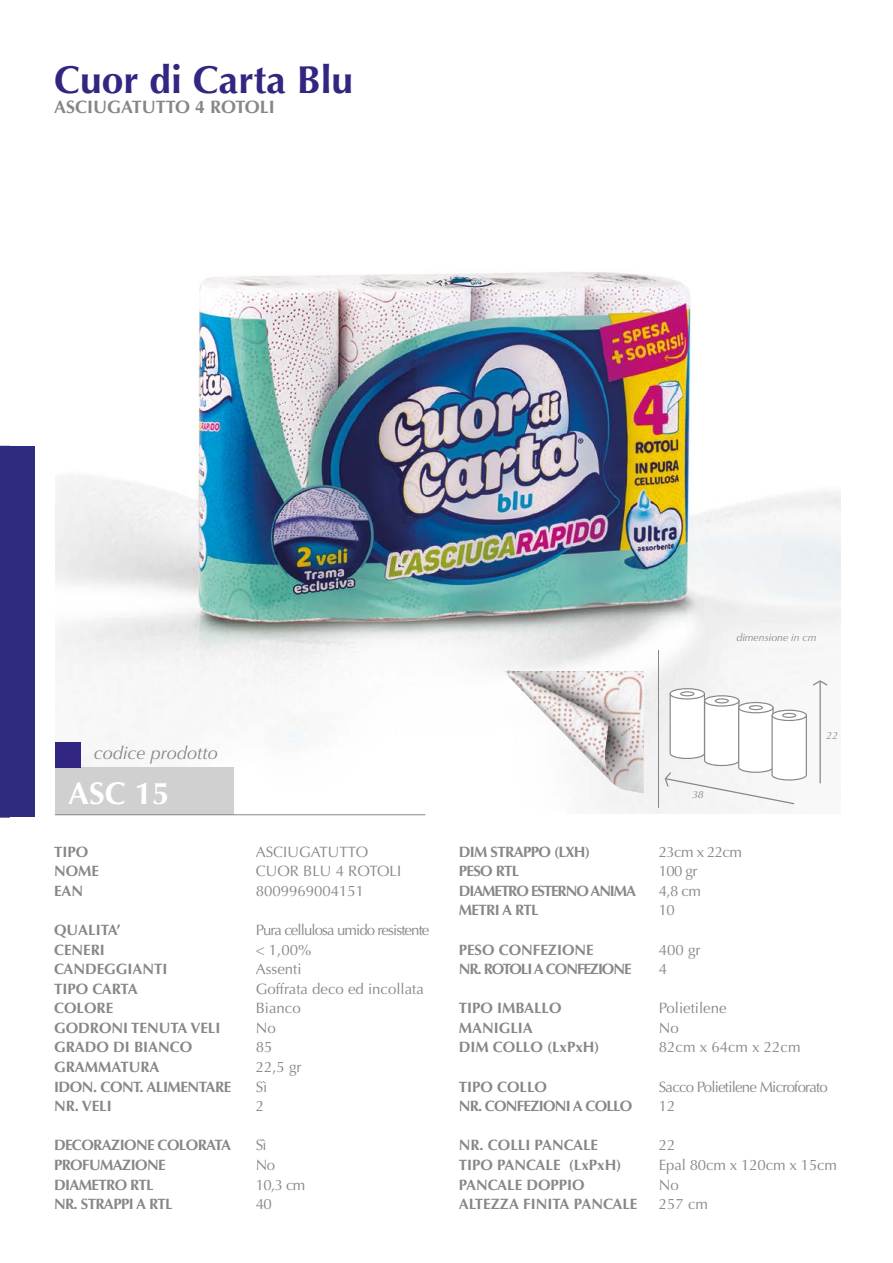
<style>
.page{position:relative;width:893px;height:1263px;background:#fff}
.page>*{position:absolute;margin:0;border:0;box-sizing:border-box;transform-origin:0 0}
.t1{font:700 39px "Optima";color:#312783}
.t2{font:700 31.5px "Optima";color:#fff}
.t3{font:700 18px "Optima";color:#878787}
.t4{font:italic 18px "Optima";color:#878787}
.t5{font:700 15px/19.5px "Optima";color:#878787}
.t6{font:15px/19.6px "Optima";color:#878787}
.t7{font:700 15px/19.6px "Optima";letter-spacing:-.05em;color:#878787}
.t8{font:700 15px/19.6px "Optima";letter-spacing:-.04em;color:#878787}
.t9{font:700 15px/19.6px "Optima";letter-spacing:-.07em;color:#878787}
.t10{font:15px/19.6px "Optima";letter-spacing:-.05em;color:#878787}
.t11{font:15px/19.5px "Optima";letter-spacing:-.04em;color:#878787}
.t12{font:italic 10.5px "Optima";color:#878787}
</style>
<div class="page">
<img style="left:55px;top:272px;width:785px;height:542px">
<div style="left:55px;top:767px;width:179px;height:48px;background:#d0d0d0"></div>
<div style="left:55px;top:742px;width:25px;height:25px;background:#312783"></div>
<hr style="left:55px;top:814px;width:370px;height:1px;background:#878787">
<div style="left:0;top:446px;width:35px;height:371px;background:#2e2c7e"></div>
<img style="left:510px;top:671px;width:134px;height:122px">
<img style="left:505px;top:672px;width:109px;height:112px">
<img style="left:505px;top:670px;width:113px;height:2px">
<img style="left:615px;top:785px;width:25px;height:7px">
<img style="left:506px;top:674px;width:100px;height:102px">
<svg style="left:606px;top:776px;width:8px;height:9px"></svg>
<svg style="left:813px;top:680px;width:14px;height:103px"></svg>
<svg style="left:665px;top:688px;width:142px;height:116px"></svg>
<hr style="left:659px;top:650px;width:1px;height:158px;background:#878787">
<h1 class="t1" style="left:54px;top:57px;width:301px">Cuor di Carta Blu</h1>
<p class="t3" style="left:54px;top:96px;width:222px">ASCIUGATUTTO 4 ROTOLI</p>
<p class="t12" style="left:736px;top:632px;width:82px">dimensione in cm</p>
<p class="t4" style="left:94px;top:742px;width:126px">codice prodotto</p>
<h2 class="t2" style="left:68px;top:775px;width:103px">ASC 15</h2>
<p class="t5" style="left:54px;top:842px;width:46px">TIPO<br>NOME<br>EAN</p>
<p class="t5" style="left:54px;top:920px;width:179px">QUALITA’<br>CENERI<br>CANDEGGIANTI<br>TIPO CARTA<br>COLORE<br>GODRONI TENUTA VELI<br>GRADO DI BIANCO<br>GRAMMATURA<br>IDON. CONT. ALIMENTARE<br>NR. VELI</p>
<p class="t8" style="left:54px;top:1135px;width:179px">DECORAZIONE COLORATA<br>PROFUMAZIONE<br>DIAMETRO RTL<br>NR. STRAPPI A RTL</p>
<p class="t6" style="left:256px;top:842px;width:147px">ASCIUGATUTTO<br>CUOR BLU 4 ROTOLI<br>8009969004151</p>
<p class="t6" style="left:256px;top:920px;width:175px">Pura cellulosa umido resistente &lt; 1,00%<br>Assenti<br>Goffrata deco ed incollata<br>Bianco<br>No<br>85<br>22,5 gr<br>Sì<br>2</p>
<p class="t6" style="left:256px;top:1135px;width:51px">Sì<br>No<br>10,3 cm<br>40</p>
<p class="t7" style="left:459px;top:842px;width:179px">DIM STRAPPO (LXH)<br>PESO RTL<br>DIAMETRO ESTERNO ANIMA<br>METRI A RTL</p>
<p class="t9" style="left:459px;top:940px;width:174px">PESO CONFEZIONE<br>NR. ROTOLI A CONFEZIONE</p>
<p class="t5" style="left:459px;top:998px;width:142px">TIPO IMBALLO<br>MANIGLIA<br>DIM COLLO (LxPxH)</p>
<p class="t7" style="left:459px;top:1077px;width:175px">TIPO COLLO<br>NR. CONFEZIONI A COLLO</p>
<p class="t5" style="left:459px;top:1135px;width:180px">NR. COLLI PANCALE<br>TIPO PANCALE (LxPxH)<br>PANCALE DOPPIO<br>ALTEZZA FINITA PANCALE</p>
<p class="t12" style="left:692px;top:788px;width:13px">38</p>
<p class="t12" style="left:826px;top:729px;width:13px">22</p>
<p class="t11" style="left:659px;top:842px;width:85px">23cm x 22cm<br>100 gr<br>4,8 cm<br>10</p>
<p class="t6" style="left:659px;top:940px;width:43px">400 gr<br>4</p>
<p class="t6" style="left:659px;top:998px;width:143px">Polietilene<br>No<br>82cm x 64cm x 22cm</p>
<p class="t10" style="left:659px;top:1077px;width:171px">Sacco Polietilene Microforato<br>12</p>
<p class="t6" style="left:659px;top:1135px;width:180px">22<br>Epal 80cm x 120cm x 15cm<br>No<br>257 cm</p>
</div>
